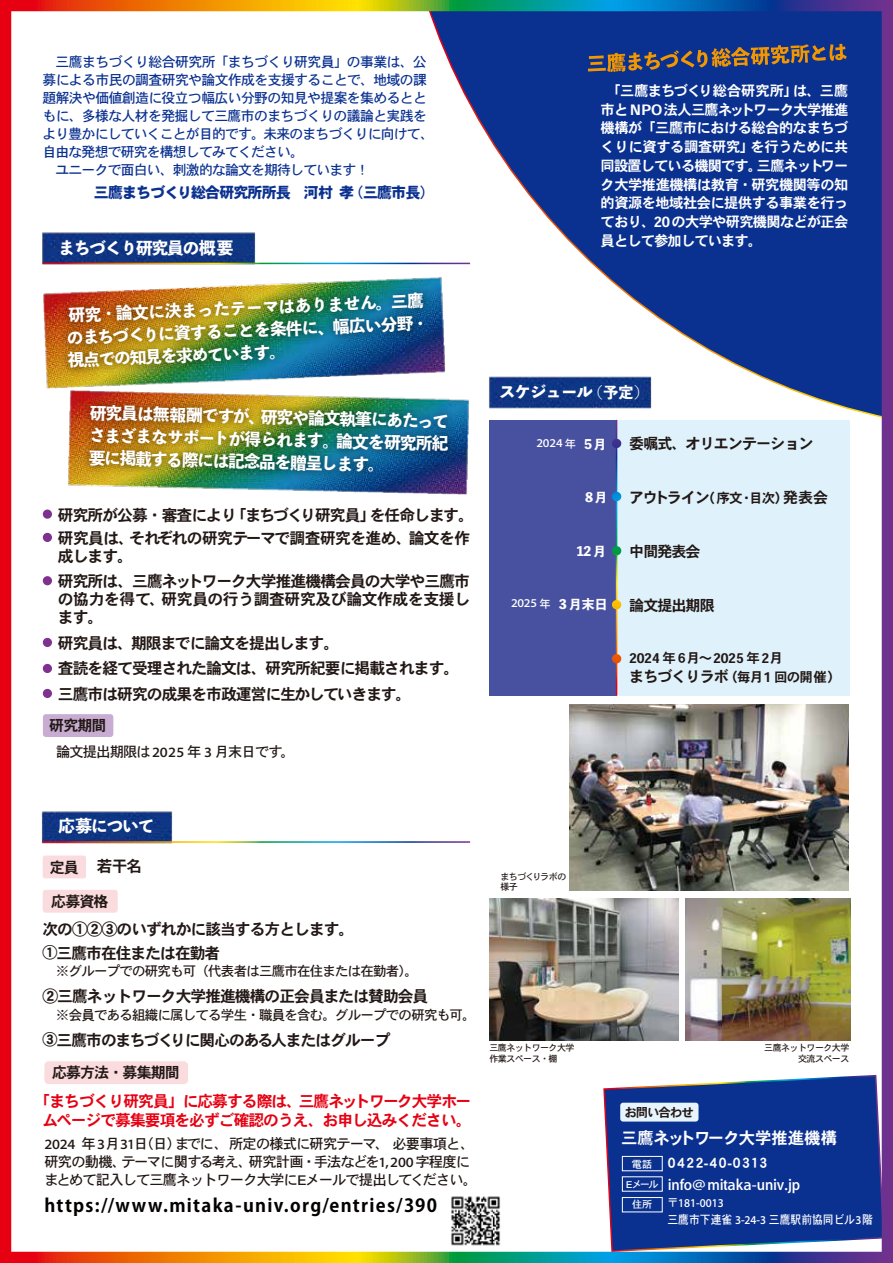
<style>
.page{position:relative;width:893px;height:1263px;background:#fff}
.page>*{position:absolute;margin:0;border:0;box-sizing:border-box;transform-origin:0 0}
.t1{font:700 18px "Koz Go Pro";letter-spacing:.075em;color:#040000}
.t2{font:16.5px/22.8px "Toppan Bunkyu Midashi Go Std N EB";letter-spacing:-.06em;color:#fff}
.t3{font:16.35px "Heisei Kaku Go Std W7";letter-spacing:-.02em;color:#fff}
.t4{font:15.75px/25.5px "Heisei Kaku Go Std W7";letter-spacing:-.06em;color:#221815}
.t5{font:15.75px/19.5px "Heisei Kaku Go Std W7";letter-spacing:-.06em;color:#e60012;text-align:center}
.t6{font:15.75px/18px "Heisei Kaku Go Std W7";letter-spacing:-.025em;color:#221815}
.t7{font:15px "Heisei Kaku Go Std W7";letter-spacing:-.06em;color:#221815}
.t8{font:15px "Heisei Kaku Go Std W9";letter-spacing:-.06em;color:#0b3190}
.t9{font:15px "Heisei Kaku Go Std W5";color:#fff}
.t10{font:15px "Heisei Kaku Go Std W7";letter-spacing:-.08em;color:#221815}
.t11{font:14.25px/18.8px "Heisei Kaku Go Std W7";letter-spacing:-.05em;color:#fff;text-align:justify}
.t12{font:14.25px/18px "Heisei Kaku Go Std W5";letter-spacing:-.06em;color:#221815}
.t13{font:13.8px/18px "Heisei Kaku Go Std W5";letter-spacing:-.045em;color:#0b3190}
.t14{font:13.8px "Heisei Kaku Go Std W7";letter-spacing:-.295em;color:#fff;scale:.95 1}
.t15{font:13.5px "Heisei Kaku Go Std W5";letter-spacing:-.06em;color:#221815}
.t16{font:13.5px/18.8px "Heisei Kaku Go Std W7";letter-spacing:-.02em;color:#221815}
.t17{font:12.75px "Toppan Bunkyu Midashi Go Std N EB";letter-spacing:-.02em;color:#fff}
.t18{font:12.45px "Heisei Kaku Go Std W7";letter-spacing:-.08em;color:#221815}
.t19{font:12px/16.4px "Heisei Kaku Go Std W5";color:#fff;scale:.9 1}
.t20{font:12px "Heisei Kaku Go Std W5";color:#fff}
.t21{font:10.05px/20.4px "Heisei Kaku Go Std W5";letter-spacing:-.09em;color:#fff;text-align:center}
.t22{font:9px/10.5px "Heisei Kaku Go Std W5";letter-spacing:-.06em;color:#221815}
.s1{font-family:"Heisei Kaku Go Std W5"}
.s2{font-size:15px}
.s3{font-size:13.5px}
</style>
<div class="page">
<img style="left:0;top:0;width:893px;height:1263px">
<svg style="left:612px;top:420px;width:9px;height:275px;background:#8994ab"></svg>
<img style="left:445px;top:1190px;width:60px;height:60px">
<p class="t13" style="left:42px;top:53px;width:393px">　三鷹まちづくり総合研究所「まちづくり研究員」の事業は、公募による市民の調査研究や論文作成を支援することで、地域の課題解決や価値創造に役立つ幅広い分野の知見や提案を集めるとともに、多様な人材を発掘して三鷹市のまちづくりの議論と実践をより豊かにしていくことが目的です。未来のまちづくりに向けて、自由な発想で研究を構想してみてください。<br>　ユニークで面白い、刺激的な論文を期待しています！</p>
<p class="t8" style="left:94px;top:183px;width:342px">三鷹まちづくり総合研究所所長　河村 孝<span class="s1">（</span>三鷹市長<span class="s1">）</span></p>
<p class="t2" style="left:59px;top:235px;width:176px">まちづくり研究員の概要</p>
<p class="t2" style="left:66px;top:302px;width:364px;rotate:-2deg">研究・論文に決まったテーマはありません。三鷹のまちづくりに資することを条件に、幅広い分野・視点での知見を求めています。</p>
<p class="t2" style="left:90px;top:401px;width:361px;line-height:22.4px;text-align:justify;rotate:1deg">研究員は無報酬ですが、研究や論文執筆にあたってさまざまなサポートが得られます。論文を研究所紀要に掲載する際には記念品を贈呈します。</p>
<p class="t4" style="left:58px;top:505px;width:417px;line-height:22.5px">研究所が公募・審査により「まちづくり研究員」を任命します。研究員は、それぞれの研究テーマで調査研究を進め、論文を作</p>
<p class="t4" style="left:58px;top:544px;width:414px">成します。<br>研究所は、三鷹ネットワーク大学推進機構会員の大学や三鷹市</p>
<p class="t6" style="left:58px;top:591px;width:414px">の協力を得て、研究員の行う調査研究及び論文作成を支援します。</p>
<p class="t4" style="left:58px;top:631px;width:403px">研究員は、期限までに論文を提出します。<br>査読を経て受理された論文は、研究所紀要に掲載されます。三鷹市は研究の成果を市政運営に生かしていきます。</p>
<p class="t7" style="left:49px;top:716px;width:59px">研究期間</p>
<p class="t12" style="left:43px;top:743px;width:253px">　論文提出期限は2025 年 3 月末日です。</p>
<p class="t11" style="left:601px;top:82px;width:249px">　「三鷹まちづくり総合研究所」は、三鷹市と NPO 法人三鷹ネットワーク大学推進機構が「三鷹市における総合的なまちづくりに資する調査研究」を行うために共同設置している機関です。三鷹ネットワーク大学推進機構は教育・研究機関等の知的資源を地域社会に提供する事業を行っており、20の大学や研究機関などが正会員として参加しています。</p>
<p class="t2" style="left:499px;top:380px;width:152px">スケジュール <span class="s2">(予定）</span></p>
<p class="t17" style="left:584px;top:434px;width:24px">5月</p>
<p class="t7" style="left:629px;top:435px;width:186px">委嘱式、オリエンテーション</p>
<p class="t10" style="left:629px;top:489px;width:200px">アウトライン<span class="s3">（序文・目次）</span>発表会</p>
<p class="t7" style="left:629px;top:542px;width:73px">中間発表会</p>
<p class="t7" style="left:629px;top:596px;width:87px">論文提出期限</p>
<p class="t16" style="left:629px;top:649px;width:213px">2024 年６月～2025 年2月<br><span class="s2">まちづくりラボ</span>（毎月1 回の開催）</p>
<p class="t20" style="left:537px;top:435px;width:41px">2024 <sub>年</sub></p>
<p class="t17" style="left:583px;top:487px;width:26px">８月</p>
<p class="t17" style="left:577px;top:541px;width:31px">12 月</p>
<p class="t17" style="left:559px;top:594px;width:50px">3 月末日</p>
<p class="t20" style="left:511px;top:595px;width:41px">2025 <sub>年</sub></p>
<p class="t2" style="left:59px;top:814px;width:97px">応募について</p>
<p class="t4" style="left:97px;top:854px;width:47px">若干名</p>
<p class="t7" style="left:50px;top:858px;width:31px">定員</p>
<p class="t7" style="left:51px;top:892px;width:59px">応募資格</p>
<p class="t4" style="left:42px;top:917px;width:313px;line-height:24px">次の①②③のいずれかに該当する方とします。<br><span class="s2">①</span>三鷹市在住または在勤者</p>
<p class="t15" style="left:56px;top:963px;width:364px">※グループでの研究も可（代表者は三鷹市在住または在勤者）。</p>
<p class="t4" style="left:42px;top:984px;width:387px">②三鷹ネットワーク大学推進機構の正会員または賛助会員</p>
<p class="t15" style="left:56px;top:1006px;width:421px">※会員である組織に属してる学生・職員を含む。グループでの研究も可。</p>
<p class="t4" style="left:42px;top:1027px;width:350px"><span class="s2">③</span>三鷹市のまちづくりに関心のある人またはグループ</p>
<p class="t7" style="left:52px;top:1063px;width:129px">応募方法・募集期間</p>
<p class="t5" style="left:35px;top:1092px;width:438px">「まちづくり研究員」に応募する際は、三鷹ネットワーク大学ホームページで募集要項を必ずご確認のうえ、お申し込みください。</p>
<p class="t12" style="left:44px;top:1135px;width:434px">2024 年 3月31日（日）までに、所定の様式に研究テーマ、必要事項と、研究の動機、テーマに関する考え、研究計画・手法などを1,200字程度にまとめて記入して三鷹ネットワーク大学にEメールで提出してください。</p>
<p class="t1" style="left:44px;top:1193px;width:394px">https://www.mitaka-univ.org/entries/390</p>
<p class="t22" style="left:500px;top:871px;width:68px">まちづくりラボの様子</p>
<p class="t22" style="left:489px;top:1043px;width:87px">三鷹ネットワーク大学作業スペース・棚</p>
<p class="t22" style="left:764px;top:1043px;width:87px;text-align:right">三鷹ネットワーク大学交流スペース</p>
<p class="t18" style="left:624px;top:1104px;width:71px">お問い合わせ</p>
<p class="t14" style="left:665px;top:1154px;width:112px">０４２２-４０-０３１３</p>
<p class="t9" style="left:668px;top:1175px;width:133px">info@mitaka-univ.jp</p>
<p class="t19" style="left:667px;top:1195px;width:230px">〒181-0013<br>三鷹市下連雀 3-24-3 三鷹駅前協同ビル3階</p>
<p class="t3" style="left:621px;top:1128px;width:218px">三鷹ネットワーク大学推進機構</p>
<p class="t21" style="left:626px;top:1154px;width:34px">電話<br>Eメール住所</p>
</div>
